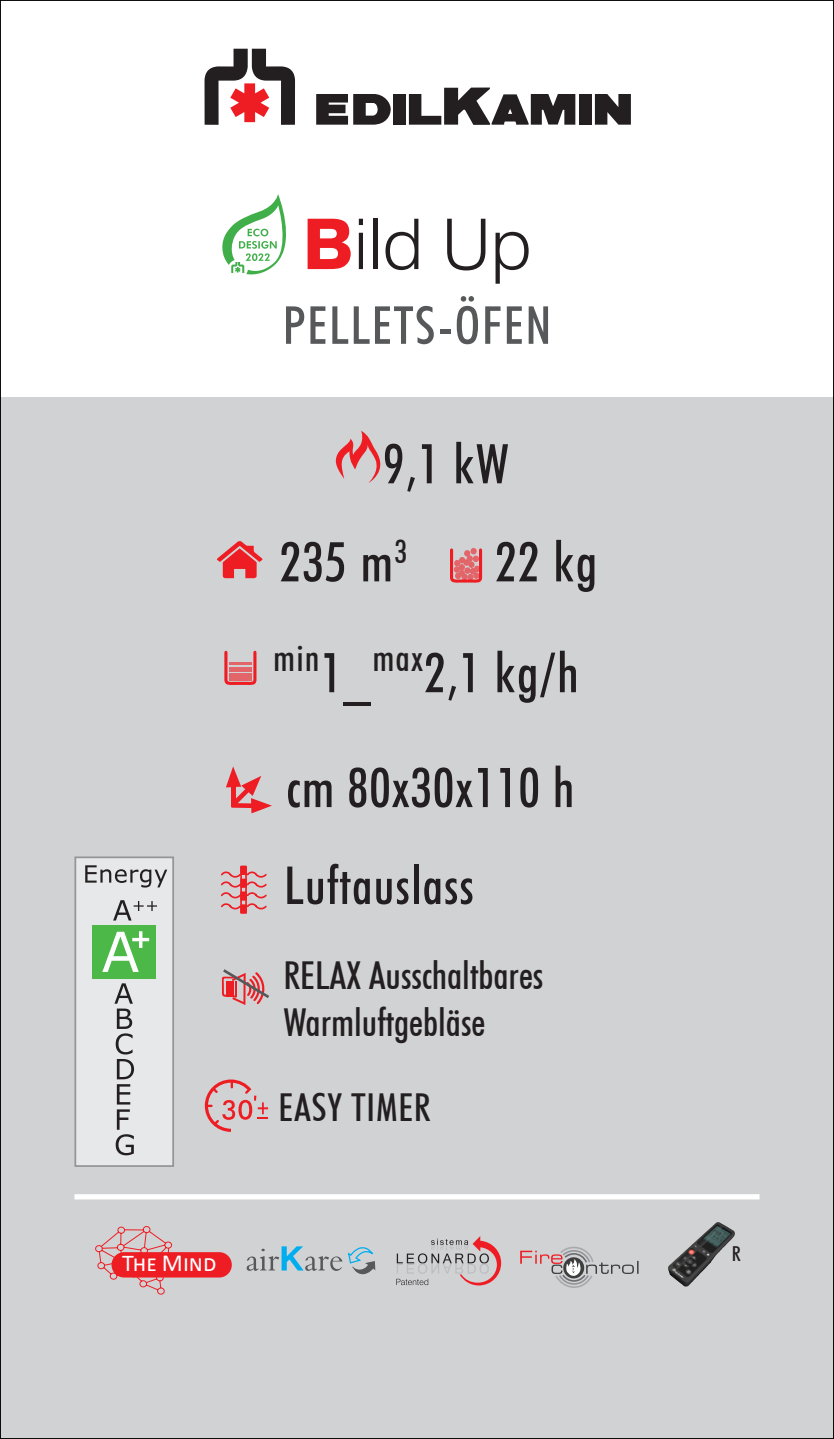
<style>
.page{position:relative;width:834px;height:1439px;background:#fff}
.page>*{position:absolute;margin:0;border:0;box-sizing:border-box;transform-origin:0 0}
.t1{font:300 70px "Swiss 721 BT";color:#231f20}
.t2{font:500 condensed 54.95px/98px "Futura BT";letter-spacing:.02em;color:#231f20}
.t3{font:500 condensed 52.5px "Futura BT";letter-spacing:.03em;color:#57585a}
.t4{font:500 condensed 52.5px "Futura BT";letter-spacing:.02em;color:#231f20}
.t5{font:500 condensed 38.5px/46.2px "Futura BT";color:#231f20}
.t6{font:500 condensed 38.5px "Futura BT";letter-spacing:.02em;color:#231f20}
.t7{font:24.5px "Calibri";color:#fff}
.t8{font:500 condensed 20.65px "Futura BT";color:#231f20}
.s1{font-size:24.15px}
.s2{font-weight:800;color:#ee1d23}
</style>
<div class="page">
<div style="left:0;top:45px;width:833px;height:1394px;background:#d1d2d4"></div>
<div style="left:0;top:0;width:833px;height:397px;background:#fff"></div>
<svg style="left:335px;top:431px;width:46px;height:52px"></svg>
<svg style="left:450px;top:548px;width:33px;height:35px"></svg>
<svg style="left:217px;top:541px;width:45px;height:37px"></svg>
<svg style="left:224px;top:650px;width:33px;height:35px"></svg>
<div style="left:229px;top:673px;width:23px;height:7px;background:#e26569"></div>
<hr style="left:229px;top:667px;width:23px;height:4px;background:#e26569">
<hr style="left:229px;top:663px;width:23px;height:2px;background:#ee1d23">
<svg style="left:221px;top:969px;width:48px;height:36px"></svg>
<div style="left:240px;top:866px;width:7px;height:9px;background:#ee1d23;border:2px solid #ee1d23"></div>
<div style="left:240px;top:904px;width:7px;height:9px;background:#ee1d23;border:2px solid #ee1d23"></div>
<svg style="left:221px;top:871px;width:46px;height:38px"></svg>
<svg style="left:226px;top:766px;width:46px;height:47px"></svg>
<div style="left:231px;top:803px;width:21px;height:5px;background:#ee1d23"></div>
<svg style="left:74px;top:856px;width:100px;height:311px;background:#dfe1e1"></svg>
<svg style="left:85px;top:865px;width:82px;height:22px;background:#b6b6b7"></svg>
<svg style="left:113px;top:900px;width:44px;height:20px"></svg>
<div style="left:92px;top:925px;width:64px;height:53px;background:#4cb848"></div>
<svg style="left:102px;top:931px;width:47px;height:41px"></svg>
<svg style="left:114px;top:983px;width:20px;height:172px;background:#b1b1b2"></svg>
<div style="left:74px;top:1194px;width:685px;height:5px;background:#fff"></div>
<svg style="left:204px;top:49px;width:91px;height:76px"></svg>
<div style="left:579px;top:94px;width:12px;height:31px;background:#231f20"></div>
<div style="left:393px;top:94px;width:12px;height:31px;background:#231f20"></div>
<svg style="left:316px;top:94px;width:75px;height:31px"></svg>
<svg style="left:409px;top:88px;width:166px;height:37px"></svg>
<svg style="left:594px;top:94px;width:36px;height:31px"></svg>
<img style="left:668px;top:1222px;width:67px;height:64px">
<svg style="left:95px;top:1226px;width:77px;height:69px"></svg>
<div style="left:111px;top:1252px;width:121px;height:25px;background:#ee1d23;border-radius:13px"></div>
<svg style="left:246px;top:1246px;width:129px;height:29px"></svg>
<svg style="left:396px;top:1236px;width:105px;height:49px"></svg>
<svg style="left:520px;top:1246px;width:118px;height:42px"></svg>
<svg style="left:204px;top:1079px;width:64px;height:53px"></svg>
<svg style="left:222px;top:194px;width:64px;height:81px"></svg>
<p class="t7" style="left:122px;top:1245px;width:96px"><span class="s1">The</span> Mind</p>
<p class="t1" style="left:302px;top:202px;width:230px"><span class="s2">B</span>ild Up</p>
<p class="t3" style="left:282px;top:293px;width:270px">PELLETS-ÖFEN</p>
<p class="t2" style="left:280px;top:414px;width:230px;text-indent:103px">9,1 kW<br>235 m<sup>3</sup></p>
<p class="t2" style="left:273px;top:506px;width:325px;line-height:111px;text-indent:222px">22 kg <sup>min</sup>1_<sup>max</sup>2,1 kg/h</p>
<p class="t2" style="left:286px;top:738px;width:289px">cm 80x30x110 h</p>
<p class="t4" style="left:284px;top:853px;width:191px">Luftauslass</p>
<p class="t5" style="left:283px;top:952px;width:261px">RELAX Ausschaltbares<br>Warmluftgebläse</p>
<p class="t6" style="left:278px;top:1084px;width:154px">EASY TIMER</p>
<p class="t8" style="left:731px;top:1240px;width:10px">R</p>
</div>
